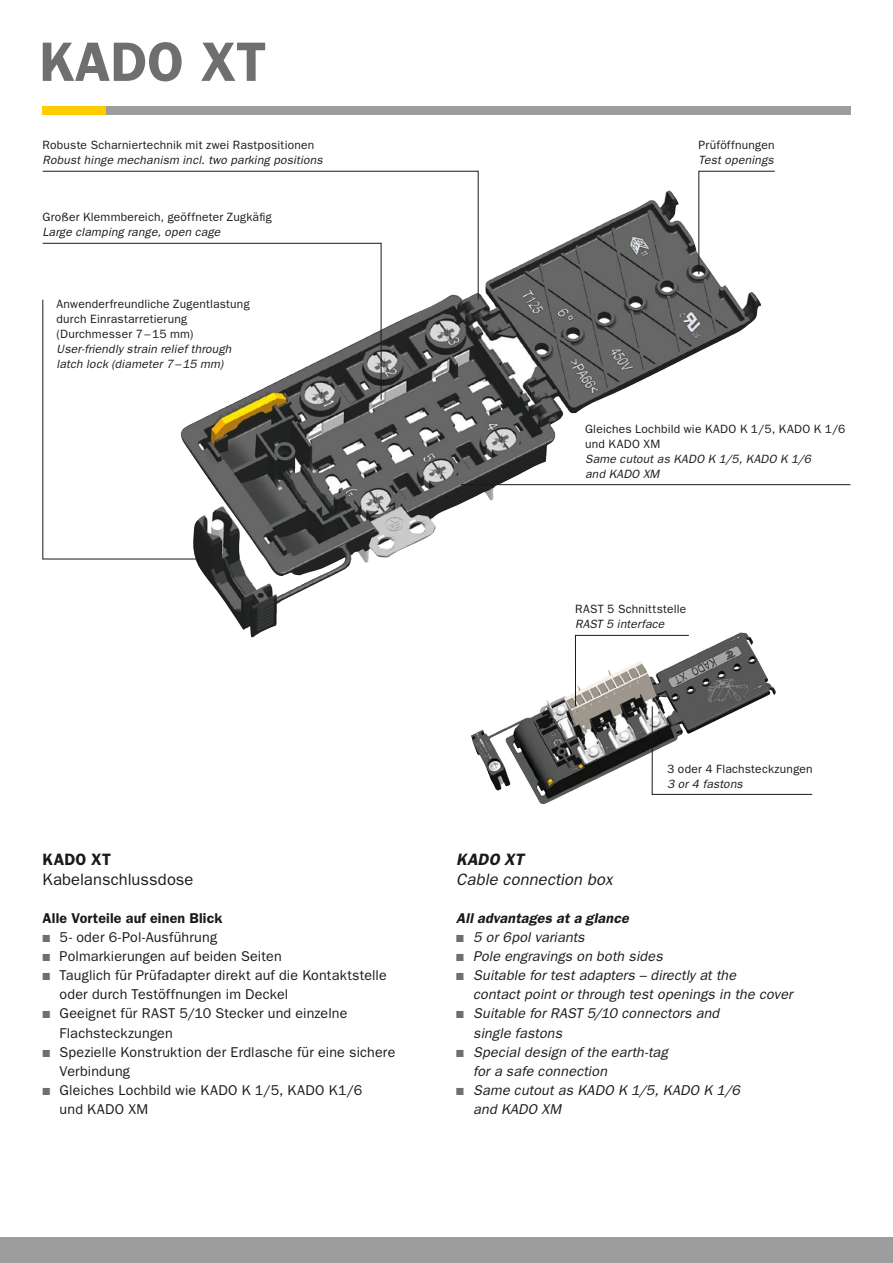
<style>
.page{position:relative;width:893px;height:1263px;background:#fff}
.page>*{position:absolute;margin:0;border:0;box-sizing:border-box;transform-origin:0 0}
.t1{font:600 55.65px "Franklin Gothic";color:#6f6f6e}
.t2{font:16.5px "Franklin Gothic";letter-spacing:.005em;color:#1a1a18}
.t3{font:italic 16.5px "Franklin Gothic";letter-spacing:.01em;color:#1a1a18}
.t4{font:600 16.5px "Franklin Gothic";letter-spacing:.015em;color:#1a1a18}
.t5{font:italic 600 16.5px "Franklin Gothic";letter-spacing:.005em;color:#1a1a18}
.t6{font:14.25px/19.2px "Franklin Gothic";letter-spacing:.01em;color:#1a1a18}
.t7{font:italic 14.25px/19.2px "Franklin Gothic";letter-spacing:.01em;color:#1a1a18}
.t8{font:600 14.25px "Franklin Gothic";letter-spacing:.01em;color:#1a1a18}
.t9{font:italic 600 14.25px "Franklin Gothic";letter-spacing:.015em;color:#1a1a18}
.t10{font:12px/15px "Franklin Gothic";letter-spacing:.02em;color:#1a1a18}
.t11{font:italic 12px/15px "Franklin Gothic";letter-spacing:.015em;color:#1a1a18}
.s1{color:#6f6f6e}
</style>
<div class="page">
<img style="left:178px;top:190px;width:583px;height:447px">
<div style="left:106px;top:106px;width:744px;height:9px;background:#9d9d9d"></div>
<div style="left:43px;top:106px;width:63px;height:9px;background:#fc0"></div>
<div style="left:0;top:1237px;width:893px;height:26px;background:#9d9d9d"></div>
<svg style="left:42px;top:171px;width:437px;height:129px"></svg>
<svg style="left:42px;top:243px;width:339px;height:157px"></svg>
<hr style="left:461px;top:484px;width:389px;height:1px;background:#1a1a18">
<img style="left:471px;top:632px;width:290px;height:172px">
<svg style="left:575px;top:635px;width:238px;height:160px"></svg>
<svg style="left:698px;top:171px;width:77px;height:104px"></svg>
<svg style="left:42px;top:299px;width:163px;height:260px"></svg>
<h1 class="t1" style="left:39px;top:29px;width:229px">KADO XT</h1>
<p class="t10" style="left:43px;top:137px;width:273px">Robuste Scharniertechnik mit zwei Rastpositionen</p>
<p class="t11" style="left:43px;top:152px;width:282px">Robust hinge mechanism incl. two parking positions</p>
<p class="t10" style="left:43px;top:209px;width:231px">Großer Klemmbereich, geöffneter Zugkäfig</p>
<p class="t11" style="left:43px;top:224px;width:179px">Large clamping range, open cage</p>
<p class="t10" style="left:57px;top:297px;width:195px">Anwenderfreundliche Zugentlastung durch Einrastarretierung (Durchmesser 7–15 mm)</p>
<p class="t11" style="left:57px;top:342px;width:176px">User-friendly strain relief through latch lock (diameter 7–15 mm)</p>
<p class="t4" style="left:43px;top:850px;width:70px">KADO XT</p>
<p class="t2" style="left:43px;top:869px;width:152px">Kabelanschlussdose</p>
<p class="t8" style="left:43px;top:909px;width:181px">Alle Vorteile auf einen Blick</p>
<p class="t6" style="left:43px;top:927px;width:176px"><span class="s1">■</span> 5- oder 6-Pol-Ausführung</p>
<p class="t6" style="left:43px;top:946px;width:241px"><span class="s1">■</span> Polmarkierungen auf beiden Seiten</p>
<p class="t6" style="left:60px;top:965px;width:329px;text-indent:-17px"><span class="s1">■</span> Tauglich für Prüfadapter direkt auf die Kontaktstelle oder durch Testöffnungen im Deckel</p>
<p class="t6" style="left:60px;top:1004px;width:289px;text-indent:-17px"><span class="s1">■</span> Geeignet für RAST 5/10 Stecker und einzelne<br>Flachsteckzungen</p>
<p class="t6" style="left:60px;top:1042px;width:337px;text-indent:-17px"><span class="s1">■</span> Spezielle Konstruktion der Erdlasche für eine sichere<br>Verbindung</p>
<p class="t6" style="left:60px;top:1080px;width:304px;text-indent:-17px"><span class="s1">■</span> Gleiches Lochbild wie KADO K 1/5, KADO K1/6 und KADO XM</p>
<p class="t10" style="left:699px;top:137px;width:77px">Prüföffnungen</p>
<p class="t11" style="left:699px;top:152px;width:76px">Test openings</p>
<p class="t10" style="left:585px;top:421px;width:262px">Gleiches Lochbild wie KADO K 1/5, KADO K 1/6 und KADO XM</p>
<p class="t11" style="left:585px;top:451px;width:227px">Same cutout as KADO K 1/5, KADO K 1/6 and KADO XM</p>
<p class="t10" style="left:575px;top:602px;width:113px">RAST 5 Schnittstelle</p>
<p class="t11" style="left:575px;top:617px;width:91px">RAST 5 interface</p>
<p class="t5" style="left:456px;top:850px;width:69px">KADO XT</p>
<p class="t3" style="left:456px;top:869px;width:158px">Cable connection box</p>
<p class="t10" style="left:667px;top:761px;width:147px">3 oder 4 Flachsteckzungen</p>
<p class="t11" style="left:667px;top:776px;width:77px">3 or 4 fastons</p>
<p class="t9" style="left:456px;top:909px;width:174px">All advantages at a glance</p>
<p class="t7" style="left:456px;top:927px;width:130px"><span class="s1">■</span> 5 or 6pol variants</p>
<p class="t7" style="left:456px;top:946px;width:208px"><span class="s1">■</span> Pole engravings on both sides</p>
<p class="t7" style="left:473px;top:965px;width:321px;text-indent:-17px"><span class="s1">■</span> Suitable for test adapters – directly at the<br>contact point or through test openings in the cover</p>
<p class="t7" style="left:473px;top:1004px;width:248px;text-indent:-17px"><span class="s1">■</span> Suitable for RAST 5/10 connectors and single fastons</p>
<p class="t7" style="left:473px;top:1042px;width:196px;text-indent:-17px"><span class="s1">■</span> Special design of the earth-tag for a safe connection</p>
<p class="t7" style="left:473px;top:1080px;width:268px;text-indent:-17px"><span class="s1">■</span> Same cutout as KADO K 1/5, KADO K 1/6 and KADO XM</p>
</div>
